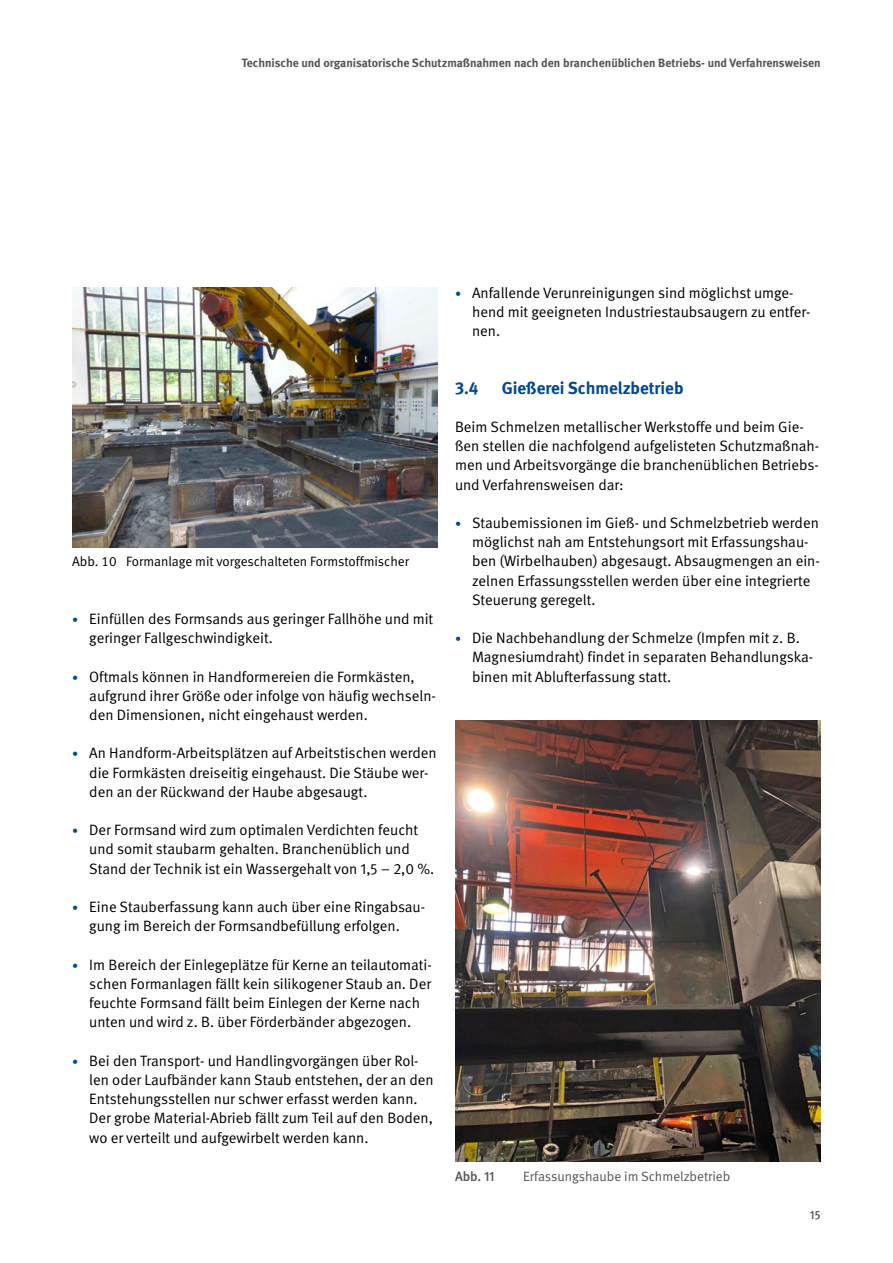
<style>
.page{position:relative;width:893px;height:1263px;background:#fff}
.page>*{position:absolute;margin:0;border:0;box-sizing:border-box;transform-origin:0 0}
.Überschriften_H2{font:700 17.25px "DGUV Meta";color:#004893}
.Fließtext_FT_Abstand_nach{font:15px/19.2px "DGUV Meta";color:#000}
.t1{font:13.5px "DGUV Meta";color:#000}
.t2{font:13.5px "DGUV Meta";color:#565655}
.t3{font:500 13.5px "DGUV Meta";color:#565655}
.t4{font:700 12px "DGUV Meta";color:#565655}
.t5{font:500 12px "DGUV Meta";color:#565655}
.s1{font-size:12px;color:#004893}
</style>
<div class="page">
<img style="left:455px;top:720px;width:366px;height:442px">
<img style="left:72px;top:287px;width:366px;height:260px">
<p class="t4" style="left:242px;top:56px;width:580px">Technische und organisatorische Schutzmaßnahmen nach den branchenüblichen Betriebs- und Verfahrensweisen</p>
<p class="t1" style="left:72px;top:554px;width:338px">Abb. 10 Formanlage mit vorgeschalteten Formstoffmischer</p>
<p class="Fließtext_FT_Abstand_nach" style="left:89px;top:610px;width:345px;text-indent:-17px"><span class="s1">•</span> Einfüllen des Formsands aus geringer Fallhöhe und mit geringer Fallgeschwindigkeit.</p>
<p class="Fließtext_FT_Abstand_nach" style="left:89px;top:667px;width:348px;text-indent:-17px"><span class="s1">•</span> Oftmals können in Handformereien die Formkästen, aufgrund ihrer Größe oder infolge von häufig wechseln&shy;den Dimensionen, nicht eingehaust werden.</p>
<p class="Fließtext_FT_Abstand_nach" style="left:89px;top:744px;width:349px;text-indent:-17px"><span class="s1">•</span> An Handform-Arbeitsplätzen auf Arbeitstischen werden die Formkästen dreiseitig eingehaust. Die Stäube wer&shy;den an der Rückwand der Haube abgesaugt.</p>
<p class="Fließtext_FT_Abstand_nach" style="left:89px;top:821px;width:347px;text-indent:-17px"><span class="s1">•</span> Der Formsand wird zum optimalen Verdichten feucht und somit staubarm gehalten. Branchenüblich und<br>Stand der Technik ist ein Wassergehalt von 1,5 − 2,0 %.</p>
<p class="Fließtext_FT_Abstand_nach" style="left:72px;top:898px;width:354px;text-align:center"><span class="s1">•</span> Eine Stauberfassung kann auch über eine Ringabsau&shy;gung im Bereich der Formsandbefüllung erfolgen.</p>
<p class="Fließtext_FT_Abstand_nach" style="left:89px;top:955px;width:344px;text-indent:-17px"><span class="s1">•</span> Im Bereich der Einlegeplätze für Kerne an teilautomati&shy;schen Formanlagen fällt kein silikogener Staub an. Der feuchte Formsand fällt beim Einlegen der Kerne nach unten und wird z. B. über Förderbänder abgezogen.</p>
<p class="Fließtext_FT_Abstand_nach" style="left:89px;top:1051px;width:346px;text-indent:-17px"><span class="s1">•</span> Bei den Transport- und Handlingvorgängen über Rol&shy;len oder Laufbänder kann Staub entstehen, der an den Entstehungsstellen nur schwer erfasst werden kann.<br>Der grobe Material-Abrieb fällt zum Teil auf den Boden, wo er verteilt und aufgewirbelt werden kann.</p>
<p class="Fließtext_FT_Abstand_nach" style="left:472px;top:283px;width:340px;text-indent:-17px"><span class="s1">•</span> Anfallende Verunreinigungen sind möglichst umge&shy;hend mit geeigneten Industriestaubsaugern zu entfer&shy;nen.</p>
<h2 class="Überschriften_H2" style="left:455px;top:377px;width:25px">3.4</h2>
<h2 class="Überschriften_H2" style="left:502px;top:377px;width:183px">Gießerei Schmelzbetrieb</h2>
<p class="Fließtext_FT_Abstand_nach" style="left:455px;top:418px;width:366px">Beim Schmelzen metallischer Werkstoffe und beim Gie&shy;ßen stellen die nachfolgend aufgelisteten Schutzmaßnah&shy;men und Arbeitsvorgänge die branchenüblichen Betriebs&shy;und Verfahrensweisen dar:</p>
<p class="Fließtext_FT_Abstand_nach" style="left:472px;top:514px;width:349px;text-indent:-17px"><span class="s1">•</span> Staubemissionen im Gieß- und Schmelzbetrieb werden möglichst nah am Entstehungsort mit Erfassungshau&shy;ben (Wirbelhauben) abgesaugt. Absaugmengen an ein&shy;zelnen Erfassungsstellen werden über eine integrierte Steuerung geregelt.</p>
<p class="Fließtext_FT_Abstand_nach" style="left:472px;top:629px;width:343px;text-indent:-17px"><span class="s1">•</span> Die Nachbehandlung der Schmelze (Impfen mit z. B.<br>Magnesiumdraht) findet in separaten Behandlungska&shy;binen mit Ablufterfassung statt.</p>
<p class="t3" style="left:455px;top:1168px;width:41px">Abb. 11</p>
<p class="t2" style="left:523px;top:1168px;width:209px">Erfassungshaube im Schmelzbetrieb</p>
<p class="t5" style="left:810px;top:1208px;width:12px">15</p>
</div>
